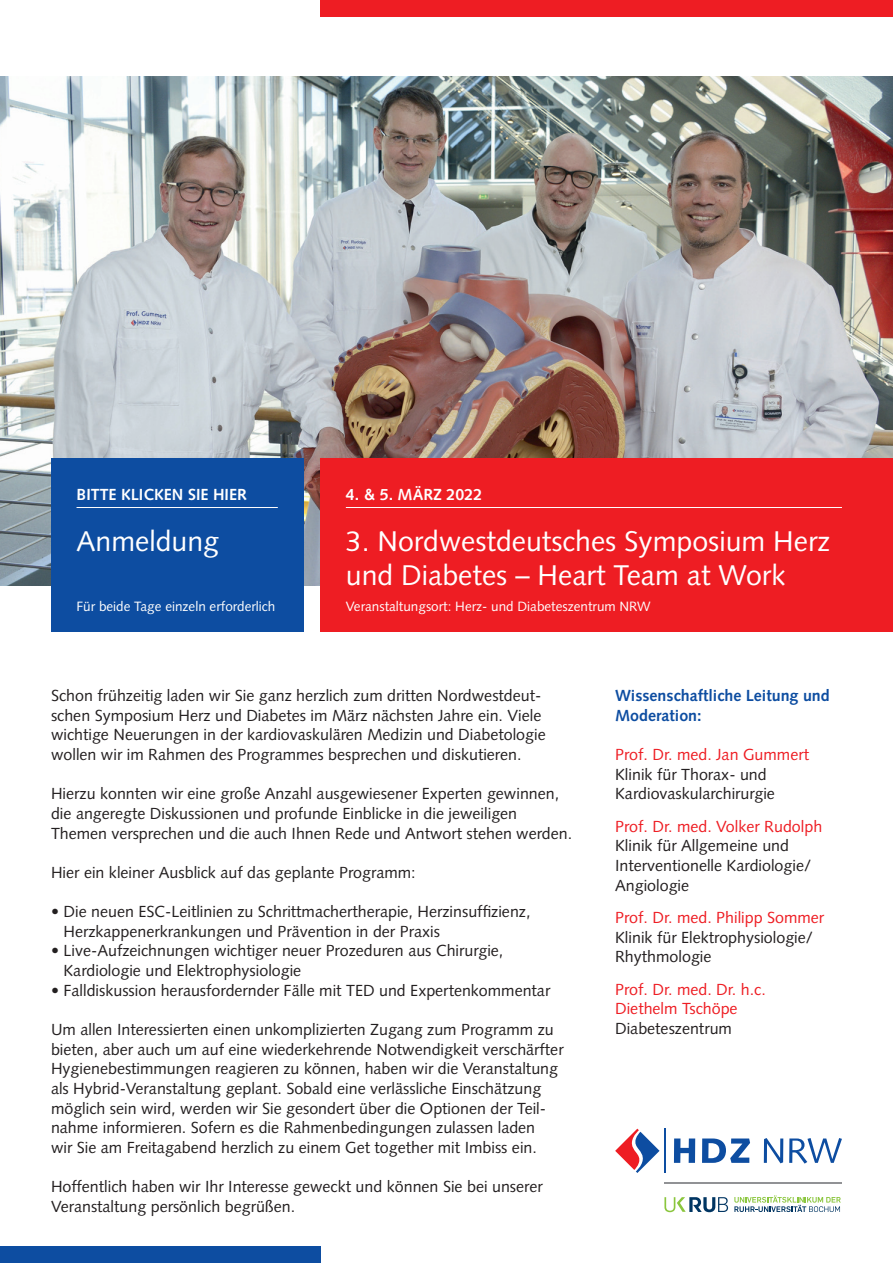
<style>
.page{position:relative;width:893px;height:1263px;background:#fff}
.page>*{position:absolute;margin:0;border:0;box-sizing:border-box;transform-origin:0 0}
.t1{font:28.5px/34.2px "Syntax LT Std";color:#fff}
.t2{font:16.05px/19.6px "Syntax LT Std";color:#231f20}
.t3{font:16.05px/19.6px "Syntax LT Std";color:#ee1d23}
.t4{font:700 16.05px/19.6px "Syntax LT Std";color:#0d4da1}
.t5{font:700 16.05px "Syntax LT Std";color:#fff}
.t6{font:13.5px "Syntax LT Std";color:#fff}
</style>
<div class="page">
<div style="left:320px;top:0;width:573px;height:17px;background:#ee1d23"></div>
<div style="left:0;top:1246px;width:320px;height:17px;background:#0d4da1"></div>
<img style="left:0;top:77px;width:893px;height:508px">
<svg style="left:664px;top:1197px;width:64px;height:15px"></svg>
<svg style="left:734px;top:1195px;width:107px;height:17px"></svg>
<svg style="left:674px;top:1138px;width:21px;height:25px"></svg>
<svg style="left:702px;top:1138px;width:48px;height:25px"></svg>
<svg style="left:764px;top:1138px;width:19px;height:25px"></svg>
<svg style="left:789px;top:1138px;width:53px;height:25px"></svg>
<svg style="left:615px;top:1129px;width:44px;height:44px"></svg>
<hr style="left:664px;top:1129px;width:2px;height:44px;background:#0d4da1">
<hr style="left:664px;top:1182px;width:178px;height:1px;background:#919295">
<div style="left:320px;top:459px;width:573px;height:173px;background:#ee1d23"></div>
<hr style="left:346px;top:507px;width:496px;height:1px;background:#fff">
<div style="left:51px;top:459px;width:252px;height:173px;background:#0d4da1"></div>
<hr style="left:77px;top:507px;width:201px;height:1px;background:#fff">
<p class="t5" style="left:77px;top:485px;width:172px">Bitte klicken Sie hier</p>
<h1 class="t1" style="left:77px;top:524px;width:144px">Anmeldung</h1>
<p class="t6" style="left:77px;top:598px;width:200px">Für beide Tage einzeln erforderlich</p>
<p class="t5" style="left:346px;top:485px;width:138px">4. &amp; 5. März 2022</p>
<h1 class="t1" style="left:346px;top:524px;width:486px">3. Nordwestdeutsches Symposium Herz und Diabetes – Heart Team at Work</h1>
<p class="t6" style="left:346px;top:598px;width:306px">Veranstaltungsort: Herz- und Diabeteszentrum NRW</p>
<p class="t2" style="left:51px;top:686px;width:496px">Schon frühzeitig laden wir Sie ganz herzlich zum dritten Nordwestdeut&shy;schen Symposium Herz und Diabetes im März nächsten Jahre ein. Viele wichtige Neuerungen in der kardiovaskulären Medizin und Diabetologie wollen wir im Rahmen des Programmes besprechen und diskutieren.</p>
<p class="t2" style="left:51px;top:784px;width:523px">Hierzu konnten wir eine große Anzahl ausgewiesener Experten gewinnen, die angeregte Diskussionen und profunde Einblicke in die jeweiligen<br>Themen versprechen und die auch Ihnen Rede und Antwort stehen werden.</p>
<p class="t2" style="left:51px;top:862px;width:366px">Hier ein kleiner Ausblick auf das geplante Programm:</p>
<p class="t2" style="left:64px;top:902px;width:468px;text-indent:-12px">• Die neuen ESC-Leitlinien zu Schrittmachertherapie, Herzinsuffizienz,<br>Herzkappenerkrankungen und Prävention in der Praxis</p>
<p class="t2" style="left:64px;top:941px;width:441px;text-indent:-12px">• Live-Aufzeichnungen wichtiger neuer Prozeduren aus Chirurgie,<br>Kardiologie und Elektrophysiologie</p>
<p class="t2" style="left:51px;top:980px;width:501px">• Falldiskussion herausfordernder Fälle mit TED und Expertenkommentar</p>
<p class="t2" style="left:51px;top:1020px;width:514px">Um allen Interessierten einen unkomplizierten Zugang zum Programm zu bieten, aber auch um auf eine wiederkehrende Notwendigkeit verschärfter Hygienebestimmungen reagieren zu können, haben wir die Veranstaltung als Hybrid-Veranstaltung geplant. Sobald eine verlässliche Einschätzung möglich sein wird, werden wir Sie gesondert über die Optionen der Teil&shy;nahme informieren. Sofern es die Rahmenbedingungen zulassen laden<br>wir Sie am Freitagabend herzlich zu einem Get together mit Imbiss ein.</p>
<p class="t2" style="left:51px;top:1177px;width:493px">Hoffentlich haben wir Ihr Interesse geweckt und können Sie bei unserer<br>Veranstaltung persönlich begrüßen.</p>
<p class="t4" style="left:615px;top:686px;width:216px">Wissenschaftliche Leitung und<br>Moderation:</p>
<p class="t3" style="left:615px;top:745px;width:195px">Prof. Dr. med. Jan Gummert</p>
<p class="t2" style="left:615px;top:764px;width:161px">Klinik für Thorax- und<br>Kardiovaskularchirurgie</p>
<p class="t3" style="left:615px;top:816px;width:209px">Prof. Dr. med. Volker Rudolph</p>
<p class="t2" style="left:615px;top:836px;width:198px">Klinik für Allgemeine und<br>Interventionelle Kardiologie/<br>Angiologie</p>
<p class="t3" style="left:615px;top:908px;width:211px">Prof. Dr. med. Philipp Sommer</p>
<p class="t2" style="left:615px;top:927px;width:199px">Klinik für Elektrophysiologie/<br>Rhythmologie</p>
<p class="t3" style="left:615px;top:979px;width:152px">Prof. Dr. med. Dr. h.c.<br>Diethelm Tschöpe</p>
<p class="t2" style="left:615px;top:1019px;width:118px">Diabeteszentrum</p>
</div>
